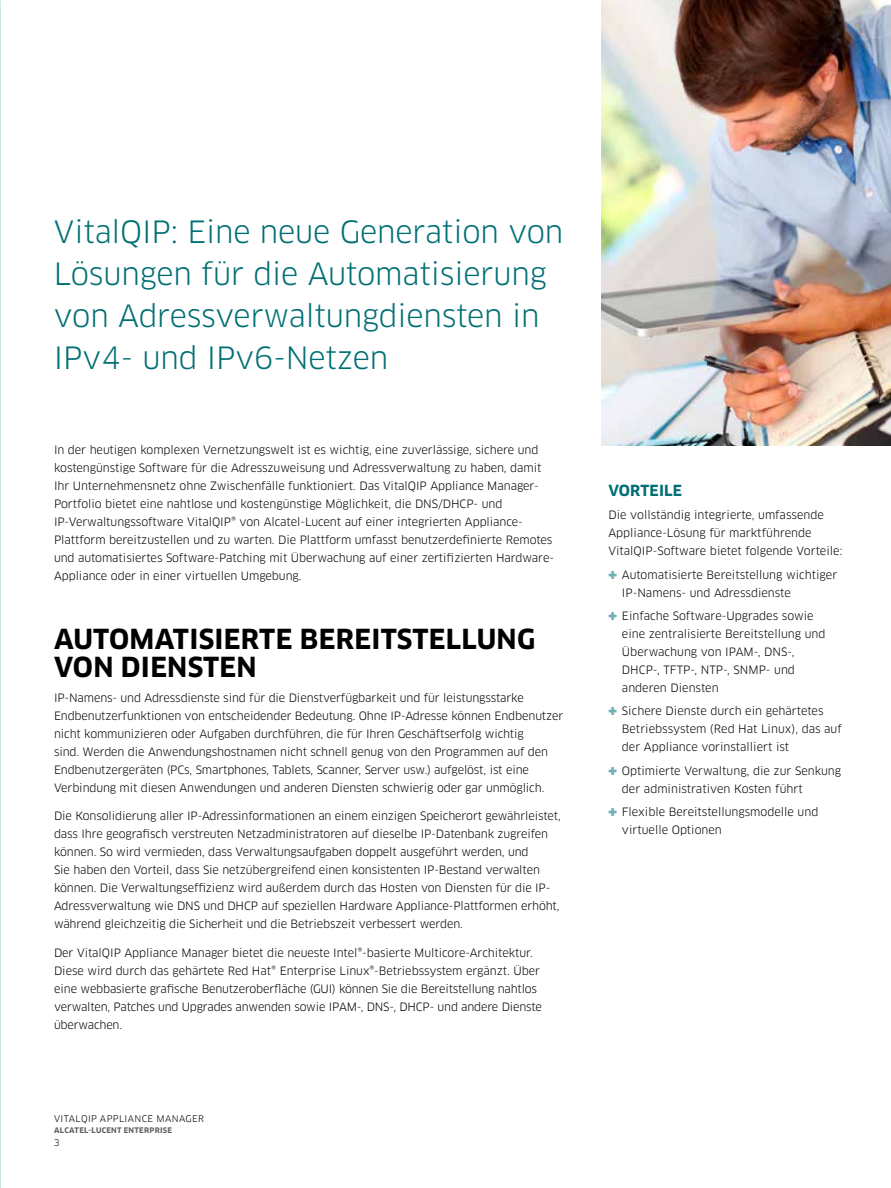
<style>
.page{position:relative;width:891px;height:1188px;background:#fff}
.page>*{position:absolute;margin:0;border:0;box-sizing:border-box;transform-origin:0 0}
.t1{font:30px/42px "Clan OT";letter-spacing:-.005em;color:#006f74}
.t2{font:700 27px/28.5px "Clan OT";letter-spacing:.01em;color:#000}
.t3{font:700 15px "Clan OT";letter-spacing:.01em;color:#006f74}
.t4{font:11.25px/18px "Clan OT";letter-spacing:-.01em;color:#000}
.t5{font:9px "Clan OT";letter-spacing:.04em;color:#000}
.t6{font:700 7.5px "Clan OT";letter-spacing:.035em;color:#5e5e5f}
.s1{color:#74b0b7}
</style>
<div class="page">
<img style="left:602px;top:0;width:289px;height:446px">
<h1 class="t1" style="left:54px;top:211px;width:511px">VitalQIP: Eine neue Generation von<br>Lösungen für die Automatisierung von Adressverwaltungdiensten in<br>IPv4- und IPv6-Netzen</h1>
<p class="t4" style="left:54px;top:441px;width:502px">In der heutigen komplexen Vernetzungswelt ist es wichtig, eine zuverlässige, sichere und kostengünstige Software für die Adresszuweisung und Adressverwaltung zu haben, damit Ihr Unternehmensnetz ohne Zwischenfälle funktioniert. Das VitalQIP Appliance Manager-Portfolio bietet eine nahtlose und kostengünstige Möglichkeit, die DNS/DHCP- und IP-Verwaltungssoftware VitalQIP® von Alcatel‑Lucent auf einer integrierten Appliance-Plattform bereitzustellen und zu warten. Die Plattform umfasst benutzerdefinierte Remotes und automatisiertes Software-Patching mit Überwachung auf einer zertifizierten Hardware-Appliance oder in einer virtuellen Umgebung.</p>
<h2 class="t2" style="left:54px;top:625px;width:483px">AUTOMATISIERTE BEREITSTELLUNG<br>VON DIENSTEN</h2>
<p class="t4" style="left:54px;top:689px;width:511px">IP-Namens- und Adressdienste sind für die Dienstverfügbarkeit und für leistungsstarke Endbenutzerfunktionen von entscheidender Bedeutung. Ohne IP-Adresse können Endbenutzer nicht kommunizieren oder Aufgaben durchführen, die für Ihren Geschäftserfolg wichtig<br>sind. Werden die Anwendungshostnamen nicht schnell genug von den Programmen auf den Endbenutzergeräten (PCs, Smartphones, Tablets, Scanner, Server usw.) aufgelöst, ist eine Verbindung mit diesen Anwendungen und anderen Diensten schwierig oder gar unmöglich.</p>
<p class="t4" style="left:54px;top:807px;width:508px">Die Konsolidierung aller IP-Adressinformationen an einem einzigen Speicherort gewährleistet, dass Ihre geografisch verstreuten Netzadministratoren auf dieselbe IP-Datenbank zugreifen können. So wird vermieden, dass Verwaltungsaufgaben doppelt ausgeführt werden, und<br>Sie haben den Vorteil, dass Sie netzübergreifend einen konsistenten IP-Bestand verwalten können. Die Verwaltungseffizienz wird außerdem durch das Hosten von Diensten für die IP-Adressverwaltung wie DNS und DHCP auf speziellen Hardware Appliance-Plattformen erhöht, während gleichzeitig die Sicherheit und die Betriebszeit verbessert werden.</p>
<p class="t4" style="left:54px;top:944px;width:489px">Der VitalQIP Appliance Manager bietet die neueste Intel®-basierte M ulticore-Architektur.<br>Diese wird durch das gehärtete Red Hat® Enterprise Linux®-Betriebssystem ergänzt. Über eine webbasierte grafische Benutzeroberfläche (GUI) können Sie die Bereitstellung nahtlos verwalten, Patches und Upgrades anwenden sowie IPAM -, DNS-, DHCP- und andere Dienste überwachen.</p>
<p class="t5" style="left:54px;top:1113px;width:53px">VitalQI P App</p>
<p class="t5" style="left:119px;top:1113px;width:86px">liance Manager</p>
<p class="t6" style="left:54px;top:1126px;width:120px">ALCATEL-LUCENT ENTERPRISE</p>
<p class="t5" style="left:54px;top:1138px;width:7px">3</p>
<h3 class="t3" style="left:609px;top:481px;width:75px">VORTEILE</h3>
<p class="t4" style="left:608px;top:506px;width:235px">Die vollständig integrierte, umfassende<br>Appliance-Lösung für marktführende<br>VitalQIP-Software bietet folgende Vorteile:</p>
<p class="t4" style="left:622px;top:565px;width:217px;text-indent:-14px"><span class="s1">✚</span> Automatisierte Bereitstellung wichtiger<br>IP-Namens- und Adressdienste</p>
<p class="t4" style="left:622px;top:607px;width:205px;text-indent:-14px"><span class="s1">✚</span> Einfache Software-Upgrades sowie eine zentralisierte Bereitstellung und<br>Überwachung von IPAM -, DNS-,<br>DHCP-, TFTP-, NTP-, SNM P- und anderen Diensten</p>
<p class="t4" style="left:622px;top:702px;width:222px;text-indent:-14px"><span class="s1">✚</span> Sichere Dienste durch ein gehärtetes<br>Betriebssystem (Red Hat Linux), das auf der Appliance vorinstalliert ist</p>
<p class="t4" style="left:622px;top:762px;width:221px;text-indent:-14px"><span class="s1">✚</span> Optimierte Verwaltung, die zur Senkung der administrativen Kosten führt</p>
<p class="t4" style="left:622px;top:803px;width:198px;text-indent:-14px"><span class="s1">✚</span> Flexible Bereitstellungsmodelle und virtuelle Optionen</p>
</div>
